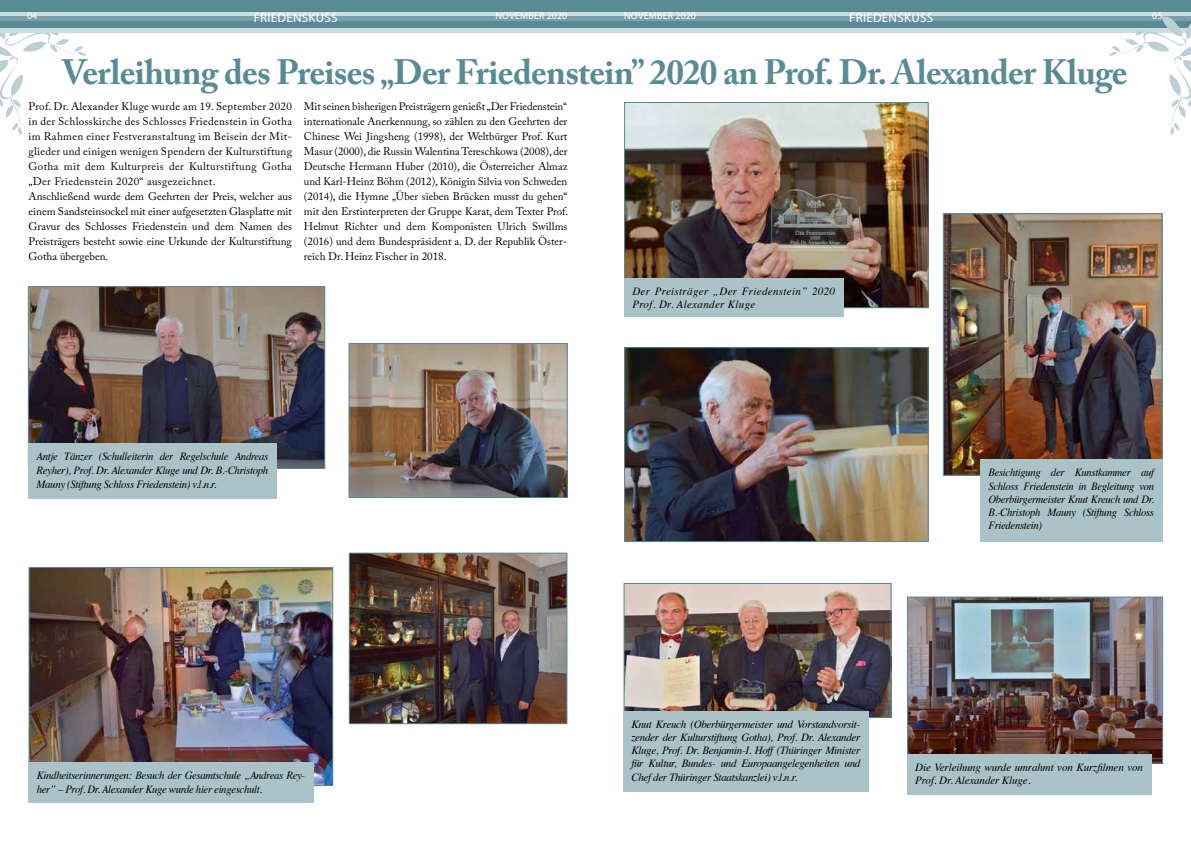
<style>
.page{position:relative;width:1191px;height:842px;background:#fff}
.page>*{position:absolute;margin:0;border:0;box-sizing:border-box;transform-origin:0 0}
.t1{font:700 35px "Adobe Caslon Pro";letter-spacing:-.02em;color:#588b94}
.t2{font:13px "Myriad Pro";letter-spacing:.02em;color:#fff}
.t3{font:11px/15px "Adobe Caslon Pro";letter-spacing:.015em;color:#000}
.t4{font:italic 11px/13.2px "Times";letter-spacing:-.03em;color:#000;text-align:justify}
.t5{font:italic 11px/13.2px "Times";letter-spacing:-.01em;color:#000}
.t6{font:italic 11px/13.2px "Times";letter-spacing:.03em;color:#000}
.t7{font:10px "Myriad Pro";letter-spacing:.02em;color:#fff}
</style>
<div class="page">
<svg style="left:0;top:33px;width:87px;height:102px"></svg>
<div style="left:0;top:0;width:1191px;height:33px;background:#588b94"></div>
<hr style="left:0;top:12px;width:1191px;height:4px;background:#cbdbde">
<div style="left:0;top:28px;width:1191px;height:5px;background:#cbdbde"></div>
<div style="left:0;top:16px;width:1191px;height:5px;background:#79a1a9"></div>
<svg style="left:1109px;top:17px;width:82px;height:118px"></svg>
<img style="left:626px;top:104px;width:300px;height:202px">
<div style="left:624px;top:102px;width:304px;height:206px;border:1px solid #588b94"></div>
<img style="left:945px;top:215px;width:215px;height:259px">
<div style="left:943px;top:213px;width:219px;height:263px;border:1px solid #588b94"></div>
<img style="left:625px;top:585px;width:264px;height:131px">
<div style="left:623px;top:583px;width:268px;height:135px;border:1px solid #588b94"></div>
<img style="left:909px;top:599px;width:252px;height:163px">
<div style="left:907px;top:597px;width:256px;height:167px;border:1px solid #588b94"></div>
<div style="left:980px;top:459px;width:182px;height:83px;background:#aac3c9"></div>
<div style="left:906px;top:754px;width:245px;height:41px;background:#aac3c9"></div>
<div style="left:624px;top:278px;width:219px;height:38px;background:#aac3c9"></div>
<div style="left:623px;top:711px;width:246px;height:80px;background:#aac3c9"></div>
<img style="left:30px;top:288px;width:293px;height:179px">
<div style="left:28px;top:286px;width:297px;height:183px;border:1px solid #588b94"></div>
<img style="left:350px;top:345px;width:215px;height:151px">
<div style="left:348px;top:343px;width:219px;height:155px;border:1px solid #588b94"></div>
<img style="left:626px;top:349px;width:300px;height:191px">
<div style="left:624px;top:347px;width:304px;height:195px;border:1px solid #588b94"></div>
<img style="left:351px;top:555px;width:214px;height:167px">
<div style="left:349px;top:553px;width:218px;height:171px;border:1px solid #588b94"></div>
<div style="left:28px;top:443px;width:249px;height:55px;background:#aac3c9"></div>
<img style="left:31px;top:569px;width:300px;height:215px">
<div style="left:29px;top:567px;width:304px;height:219px;border:1px solid #588b94"></div>
<div style="left:28px;top:762px;width:286px;height:41px;background:#aac3c9"></div>
<p class="t7" style="left:27px;top:10px;width:12px">04</p>
<p class="t2" style="left:254px;top:9px;width:85px">FRIEDENSKUSS</p>
<p class="t7" style="left:495px;top:10px;width:73px">NOVEMBER 2020</p>
<p class="t7" style="left:624px;top:10px;width:73px">NOVEMBER 2020</p>
<p class="t2" style="left:849px;top:9px;width:85px">FRIEDENSKUSS</p>
<p class="t7" style="left:1152px;top:10px;width:12px">05</p>
<h1 class="t1" style="left:62px;top:51px;width:1067px">Verleihung des Preises „Der Friedenstein” 2020 an Prof. Dr. Alexander Kluge</h1>
<p class="t3" style="left:29px;top:99px;width:265px">Prof. Dr. Alexander Kluge wurde am 19. September 2020 in der Schlosskirche des Schlosses Friedenstein in Gotha im Rahmen einer Festveranstaltung im Beisein der Mit&shy;glieder und einigen wenigen Spendern der Kulturstiftung Gotha mit dem Kulturpreis der Kulturstiftung Gotha „Der Friedenstein 2020“ ausgezeichnet.<br>Anschließend wurde dem Geehrten der Preis, welcher aus einem Sandsteinsockel mit einer aufgesetzten Glasplatte mit Gravur des Schlosses Friedenstein und dem Namen des Preisträgers besteht sowie eine Urkunde der Kulturstiftung Gotha übergeben.</p>
<p class="t3" style="left:304px;top:99px;width:266px;text-align:justify">Mit seinen bisherigen Preisträgern genießt „Der Friedenstein“ internationale Anerkennung, so zählen zu den Geehrten der Chinese Wei Jingsheng (1998), der Weltbürger Prof. Kurt Masur (2000), die Russin Walentina Tereschkowa (2008), der Deutsche Hermann Huber (2010), die Österreicher Almaz und Karl-Heinz Böhm (2012), Königin Silvia von Schweden (2014), die Hymne „Über sieben Brücken musst du gehen“ mit den Erstinterpreten der Gruppe Karat, dem Texter Prof.<br>Helmut Richter und dem Komponisten Ulrich Swillms (2016) und dem Bundespräsident a. D. der Republik Öster&shy;reich Dr. Heinz Fischer in 2018.</p>
<p class="t4" style="left:37px;top:448px;width:233px;line-height:14px">Antje Tänzer (Schulleiterin der Regelschule Andreas Reyher), Prof. Dr. Alexander Kluge und Dr. B.-Christoph Mauny (Stiftung Schloss Friedenstein) v.l.n.r.</p>
<p class="t6" style="left:632px;top:284px;width:204px">Der Preisträger „Der Friedenstein” 2020<br>Prof. Dr. Alexander Kluge</p>
<p class="t4" style="left:988px;top:465px;width:167px">Besichtigung der Kunstkammer auf Schloss Friedenstein in Begleitung von Oberbürgermeister Knut Kreuch und Dr.<br>B.-Christoph Mauny (Stiftung Schloss Friedenstein)</p>
<p class="t4" style="left:37px;top:768px;width:270px">Kindheitserinnerungen: Besuch der Gesamtschule „Andreas Rey&shy;her” – Prof. Dr. Alexander Kuge wurde hier eingeschult.</p>
<p class="t4" style="left:631px;top:717px;width:230px">Knut Kreuch (Oberbürgermeister und Vorstandvorsit&shy;zender der Kulturstiftung Gotha), Prof. Dr. Alexander Kluge, Prof. Dr. Benjamin-I. Hoff (Thüringer Minister für Kultur, Bundes- und Europaangelegenheiten und Chef der Thüringer Staatskanzlei) v.l.n.r.</p>
<p class="t5" style="left:915px;top:760px;width:229px">Die Verleihung wurde umrahmt von Kurzfilmen von<br>Prof. Dr. Alexander Kluge.</p>
</div>
